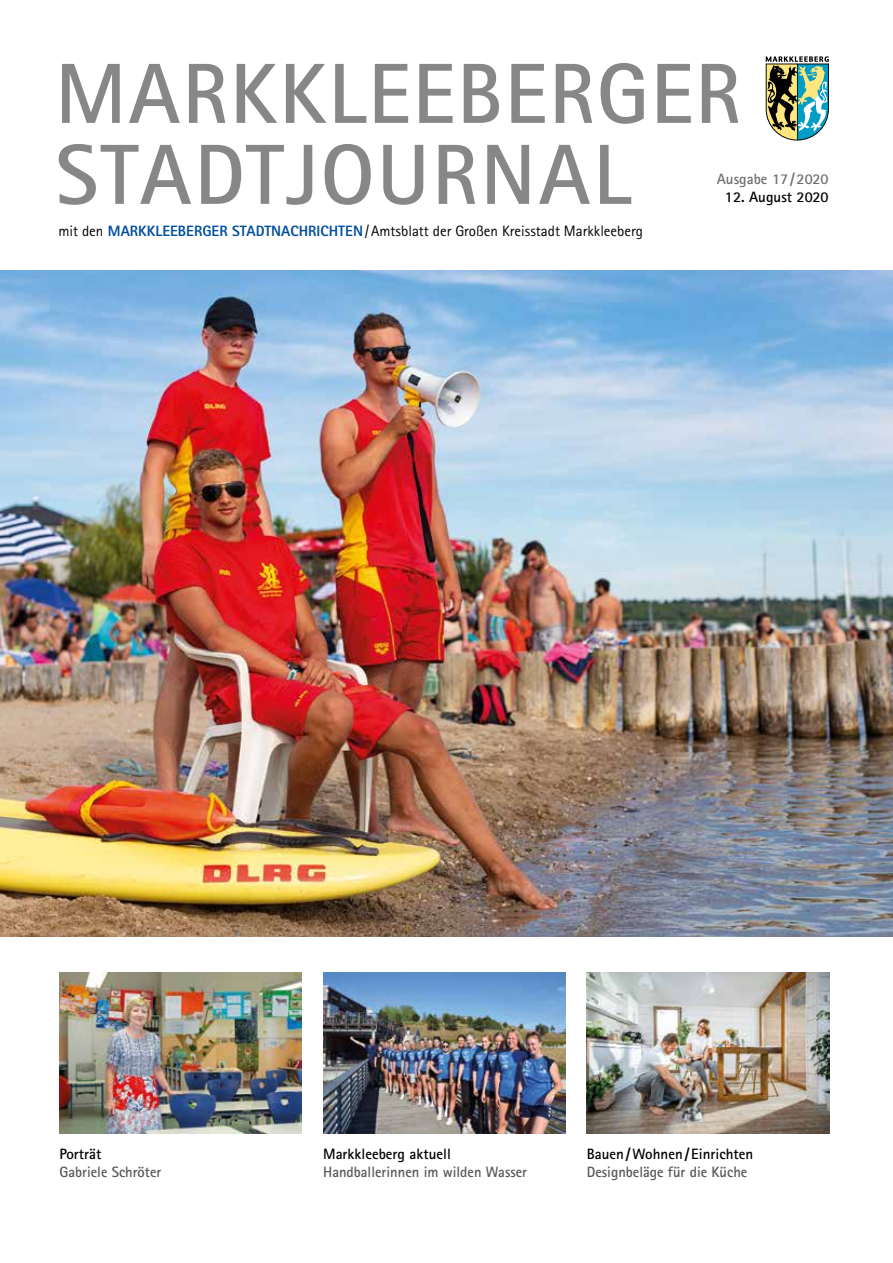
<style>
.page{position:relative;width:893px;height:1263px;background:#fff}
.page>*{position:absolute;margin:0;border:0;box-sizing:border-box;transform-origin:0 0}
.t1{font:700 85.5px/81px "Rotis Sans Serif";letter-spacing:.02em;color:#878787}
.t2{font:15px "Rotis Sans Serif";color:#000}
.t3{font:700 15px "Rotis Sans Serif";color:#575756}
.t4{font:700 15px "Rotis Sans Serif";color:#000}
.t5{font:700 15px "Rotis Sans Serif";color:#706f6f}
.s1{font-weight:800;color:#004f9f}
</style>
<div class="page">
<img style="left:60px;top:972px;width:242px;height:161px">
<svg style="left:766px;top:56px;width:63px;height:85px"></svg>
<img style="left:323px;top:972px;width:243px;height:161px">
<img style="left:0;top:271px;width:893px;height:666px">
<img style="left:587px;top:972px;width:242px;height:161px">
<h1 class="t1" style="left:55px;top:52px;width:687px">MARKKLEEBERGER<br>STADTJOURNAL</h1>
<p class="t5" style="left:717px;top:170px;width:113px">Ausgabe 17/2020</p>
<p class="t4" style="left:725px;top:188px;width:105px">12. August 2020</p>
<p class="t2" style="left:58px;top:222px;width:586px">mit den <span class="s1">MARKKLEEBERGER STADTNACHRICHTEN</span>/Amtsblatt der Großen Kreisstadt Markkleeberg</p>
<p class="t4" style="left:60px;top:1144px;width:43px">Porträt</p>
<p class="t3" style="left:60px;top:1162px;width:103px">Gabriele Schröter</p>
<p class="t4" style="left:323px;top:1144px;width:129px">Markkleeberg aktuell</p>
<p class="t3" style="left:323px;top:1162px;width:205px">Handballerinnen im wilden Wasser</p>
<p class="t4" style="left:587px;top:1144px;width:168px">Bauen/Wohnen/ Einrichten</p>
<p class="t3" style="left:587px;top:1162px;width:162px">Designbeläge für die Küche</p>
</div>
